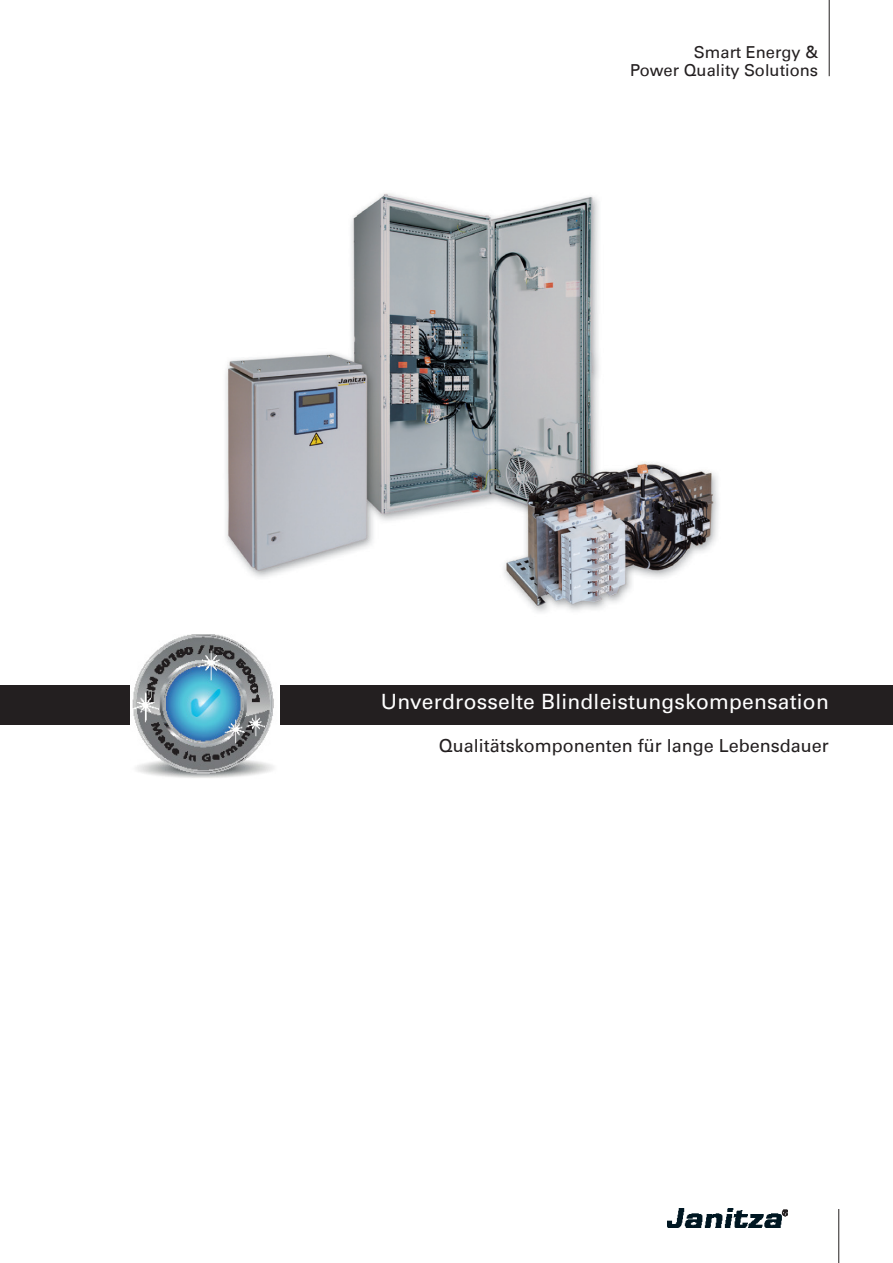
<style>
.page{position:relative;width:893px;height:1263px;background:#fff}
.page>*{position:absolute;margin:0;border:0;box-sizing:border-box;transform-origin:0 0}
.t1{font:21px "Univers LT Std";letter-spacing:.01em;color:#fff}
.t2{font:18px "Univers LT";color:#231f20}
.t3{font:16.5px/18px "Univers LT";color:#231f20;text-align:right}
</style>
<div class="page">
<div style="left:0;top:685px;width:893px;height:39px;background:#231f20"></div>
<img style="left:130px;top:634px;width:149px;height:144px">
<img style="left:225px;top:193px;width:494px;height:419px">
<hr style="left:829px;top:0;width:1px;height:76px;background:#231f20">
<img style="left:667px;top:1209px;width:121px;height:18px">
<hr style="left:838px;top:1209px;width:1px;height:54px;background:#231f20">
<p class="t3" style="left:630px;top:43px;width:190px">Smart Energy &amp;<br>Power Quality Solutions</p>
<p class="t1" style="left:381px;top:689px;width:449px">Unverdrosselte Blindleistungskompensation</p>
<p class="t2" style="left:439px;top:735px;width:391px">Qualitätskomponenten für lange Lebensdauer</p>
</div>
